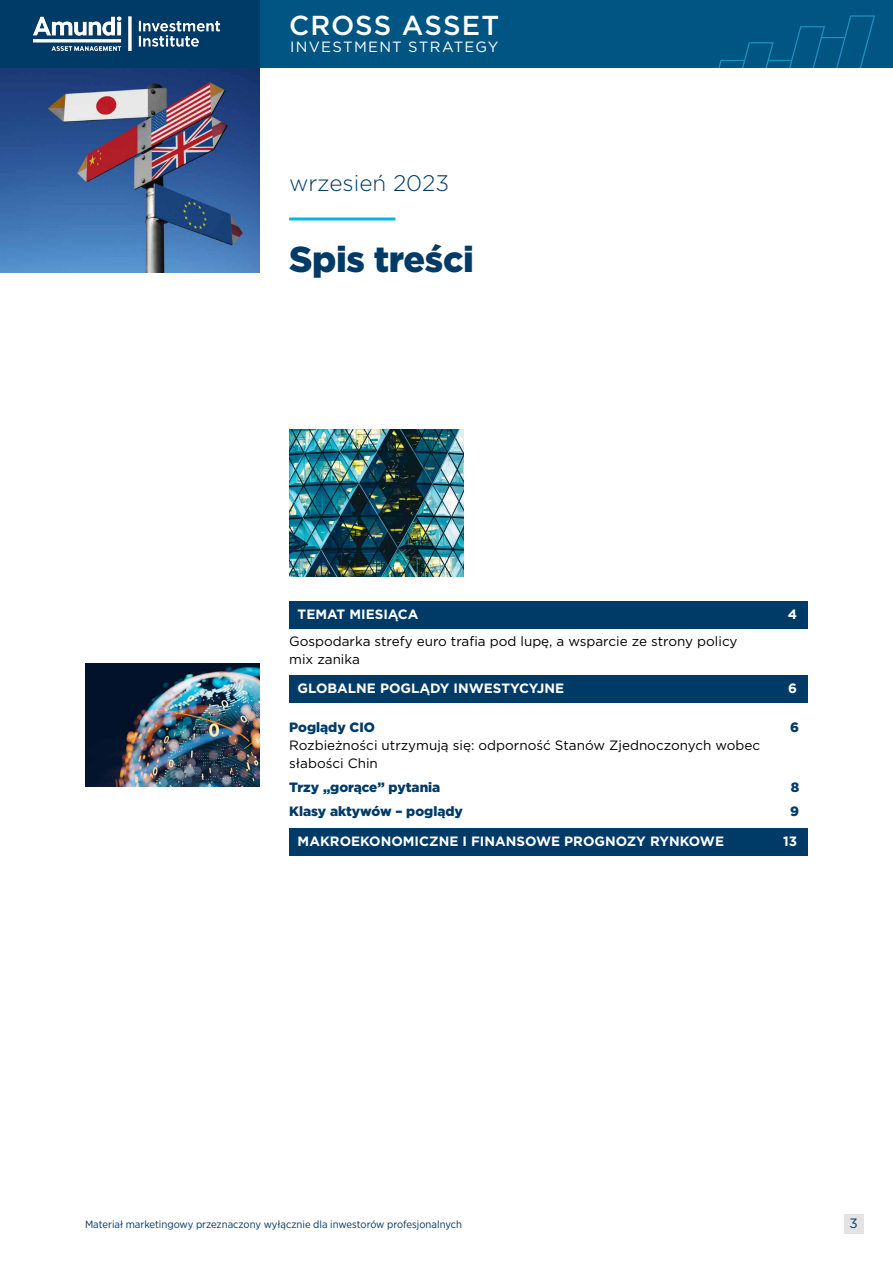
<style>
.page{position:relative;width:893px;height:1263px;background:#fff}
.page>*{position:absolute;margin:0;border:0;box-sizing:border-box;transform-origin:0 0}
.t1{font:900 36px "Gotham";letter-spacing:-.01em;color:#003b68}
.t2{font:500 27.45px "Gotham";letter-spacing:.04em;color:#fff}
.t3{font:300 22.5px "Gotham";color:#003b68}
.t4{font:14.85px "Gotham";letter-spacing:.08em;color:#fff}
.t5{font:13.5px/18px "Gotham";color:#000}
.t6{font:700 13.5px "Gotham";color:#fff}
.t7{font:900 13.5px "Gotham";color:#003b68}
.t8{font:13.5px "Gotham";color:#003b68}
.t9{font:10.5px "Gotham Narrow";color:#003b68;scale:1.05 1}
</style>
<div class="page">
<img style="left:0;top:68px;width:259px;height:204px">
<div style="left:0;top:0;width:893px;height:68px;background:#005583"></div>
<svg style="left:718px;top:15px;width:157px;height:53px"></svg>
<div style="left:0;top:0;width:259px;height:68px;background:#003b68"></div>
<img style="left:33px;top:16px;width:188px;height:35px">
<hr style="left:289px;top:217px;width:106px;height:3px;background:#00b6ed">
<img style="left:85px;top:663px;width:174px;height:124px">
<img style="left:289px;top:429px;width:174px;height:147px">
<div style="left:289px;top:601px;width:519px;height:27px;background:#003b68"></div>
<div style="left:289px;top:675px;width:519px;height:28px;background:#003b68"></div>
<div style="left:289px;top:828px;width:519px;height:28px;background:#003b68"></div>
<div style="left:844px;top:1214px;width:19px;height:19px;background:#e3e3e3"></div>
<h2 class="t2" style="left:289px;top:7px;width:212px">CROSS ASSET</h2>
<p class="t4" style="left:290px;top:37px;width:210px">INVESTMENT STRATEGY</p>
<h3 class="t3" style="left:289px;top:169px;width:161px">wrzesień 2023</h3>
<h1 class="t1" style="left:289px;top:235px;width:186px">Spis treści</h1>
<p class="t6" style="left:298px;top:605px;width:122px">TEMAT MIESIĄCA</p>
<p class="t6" style="left:788px;top:605px;width:11px">4</p>
<p class="t5" style="left:289px;top:632px;width:450px">Gospodarka strefy euro trafia pod lupę, a wsparcie ze strony policy mix zanika</p>
<p class="t6" style="left:298px;top:679px;width:268px">GLOBALNE POGLĄDY INWESTYCYJNE</p>
<p class="t6" style="left:788px;top:679px;width:10px">6</p>
<p class="t7" style="left:289px;top:717px;width:87px">Poglądy CIO</p>
<p class="t7" style="left:790px;top:717px;width:10px">6</p>
<p class="t5" style="left:289px;top:735px;width:473px">Rozbieżności utrzymują się: odporność Stanów Zjednoczonych wobec słabości Chin</p>
<p class="t7" style="left:289px;top:778px;width:153px">Trzy „gorące” pytania</p>
<p class="t7" style="left:791px;top:778px;width:10px">8</p>
<p class="t7" style="left:289px;top:802px;width:175px">Klasy aktywów – poglądy</p>
<p class="t7" style="left:790px;top:802px;width:10px">9</p>
<p class="t6" style="left:298px;top:832px;width:428px">MAKROEKONOMICZNE I FINANSOWE PROGNOZY RYNKOWE</p>
<p class="t6" style="left:783px;top:832px;width:16px">13</p>
<p class="t9" style="left:85px;top:1218px;width:360px">Materiał marketingowy przeznaczony wyłącznie dla inwestorów profesjonalnych</p>
<p class="t8" style="left:849px;top:1215px;width:10px">3</p>
</div>
